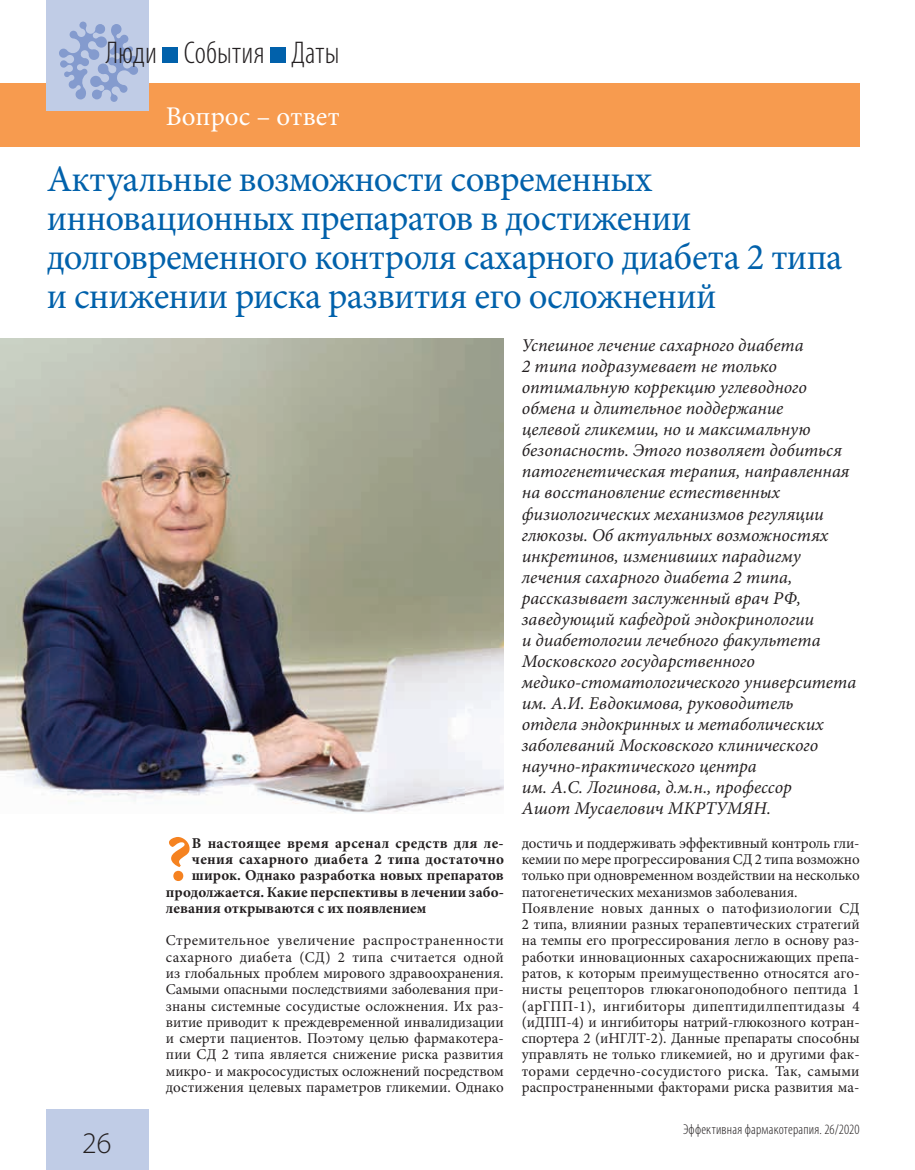
<style>
.page{position:relative;width:915px;height:1170px;background:#fff}
.page>*{position:absolute;margin:0;border:0;box-sizing:border-box;transform-origin:0 0}
.t1{font:700 65.1px "Minion Pro";color:#f58220}
.t2{font:37.5px/39px "Minion Pro";letter-spacing:-.02em;color:#0161ab}
.t3{font:300 condensed 31.5px "Myriad Pro";letter-spacing:.005em;color:#231f20}
.t4{font:300 30px "Myriad Pro";color:#231f20}
.t5{font:27px "Minion Pro";letter-spacing:.005em;color:#fff}
.t6{font:italic 18px/21px "Minion Pro";color:#231f20}
.t7{font:15px/16.2px "Minion Pro";color:#231f20;text-align:justify}
.t8{font:700 15px "Minion Pro";letter-spacing:.01em;color:#231f20}
.t9{font:300 condensed 14.25px "Myriad Pro";letter-spacing:.015em;color:#231f20}
</style>
<div class="page">
<div style="left:0;top:83px;width:859px;height:64px;background:#f79b4f"></div>
<div style="left:47px;top:0;width:102px;height:111px;background:#c0cce6"></div>
<div style="left:47px;top:1108px;width:102px;height:61px;background:#c0cce6"></div>
<svg style="left:59px;top:22px;width:79px;height:80px"></svg>
<div style="left:162px;top:47px;width:16px;height:16px;background:#0161ab"></div>
<div style="left:270px;top:47px;width:16px;height:16px;background:#0161ab"></div>
<img style="left:0;top:338px;width:503px;height:475px">
<h3 class="t3" style="left:106px;top:34px;width:235px">Люди События Даты</h3>
<h3 class="t5" style="left:166px;top:98px;width:175px">Вопрос – ответ</h3>
<h2 class="t2" style="left:47px;top:160px;width:796px">Актуальные возможности современных инновационных препаратов в достижении долговременного контроля сахарного диабета 2 типа и снижении риска развития его осложнений</h2>
<p class="t6" style="left:521px;top:335px;width:336px">Успешное лечение сахарного диабета<br>2 типа подразумевает не только оптимальную коррекцию углеводного обмена и длительное поддержание<br>целевой гликемии, но и максимальную безопасность. Этого позволяет добиться патогенетическая терапия, направленная на восстановление естественных физиологических механизмов регуляции глюкозы. Об актуальных возможностях инкретинов, изменивших парадигму лечения сахарного диабета 2 типа, рассказывает заслуженный врач РФ, заведующий кафедрой эндокринологии<br>и диабетологии лечебного факультета Московского государственного медико-стоматологического университета им. А.И. Евдокимова, руководитель<br>отдела эндокринных и метаболических заболеваний Московского клинического научно-практического центра<br>им. А.С. Логинова, д.м.н., профессор<br>Ашот Мусаелович МКРТУМЯН.</p>
<h1 class="t1" style="left:166px;top:813px;width:27px">?</h1>
<p class="t8" style="left:192px;top:832px;width:313px">В настоящее время арсенал средств для ле-</p>
<p class="t7" style="left:521px;top:834px;width:339px;text-align:left">достичь и поддерживать эффективный контроль гли&shy;кемии по мере прогрессирования СД 2 типа возможно только при одновременном воздействии на несколько патогенетических механизмов заболевания.<br>Появление новых данных о патофизиологии СД 2 типа, влиянии разных терапевтических стратегий на темпы его прогрессирования легло в основу раз&shy;работки инновационных сахароснижающих препа&shy;ратов, к которым преимущественно относятся аго&shy;нисты рецепторов глюкагоноподобного пептида 1 (арГПП-1), ингибиторы дипептидилпептидазы 4 (иДПП-4) и ингибиторы натрий-глюкозного котран&shy;спортера 2 (иНГЛТ-2). Данные препараты способны управлять не только гликемией, но и другими фак&shy;торами сердечно-сосудистого риска. Так, самыми распространенными факторами риска развития ма-</p>
<p class="t8" style="left:192px;top:848px;width:313px">чения сахарного диабета 2 типа достаточно</p>
<p class="t8" style="left:192px;top:864px;width:313px">широк. Однако разработка новых препаратов</p>
<p class="t8" style="left:166px;top:881px;width:339px">продолжается. Какие перспективы в лечении забо-</p>
<p class="t8" style="left:166px;top:897px;width:262px">левания открываются с их появлением</p>
<p class="t7" style="left:166px;top:932px;width:339px">Стремительное увеличение распространенности сахарного диабета (СД) 2 типа считается одной из глобальных проблем мирового здравоохранения.<br>Самыми опасными последствиями заболевания при&shy;знаны системные сосудистые осложнения. Их раз&shy;витие приводит к преждевременной инвалидизации и смерти пациентов. Поэтому целью фармакотера&shy;пии СД 2 типа является снижение риска развития микро- и макрососудистых осложнений посредством достижения целевых параметров гликемии. Однако</p>
<h3 class="t4" style="left:82px;top:1125px;width:31px">26</h3>
<p class="t9" style="left:682px;top:1120px;width:178px">Эффективная фармакотерапия. 26/2020</p>
</div>
